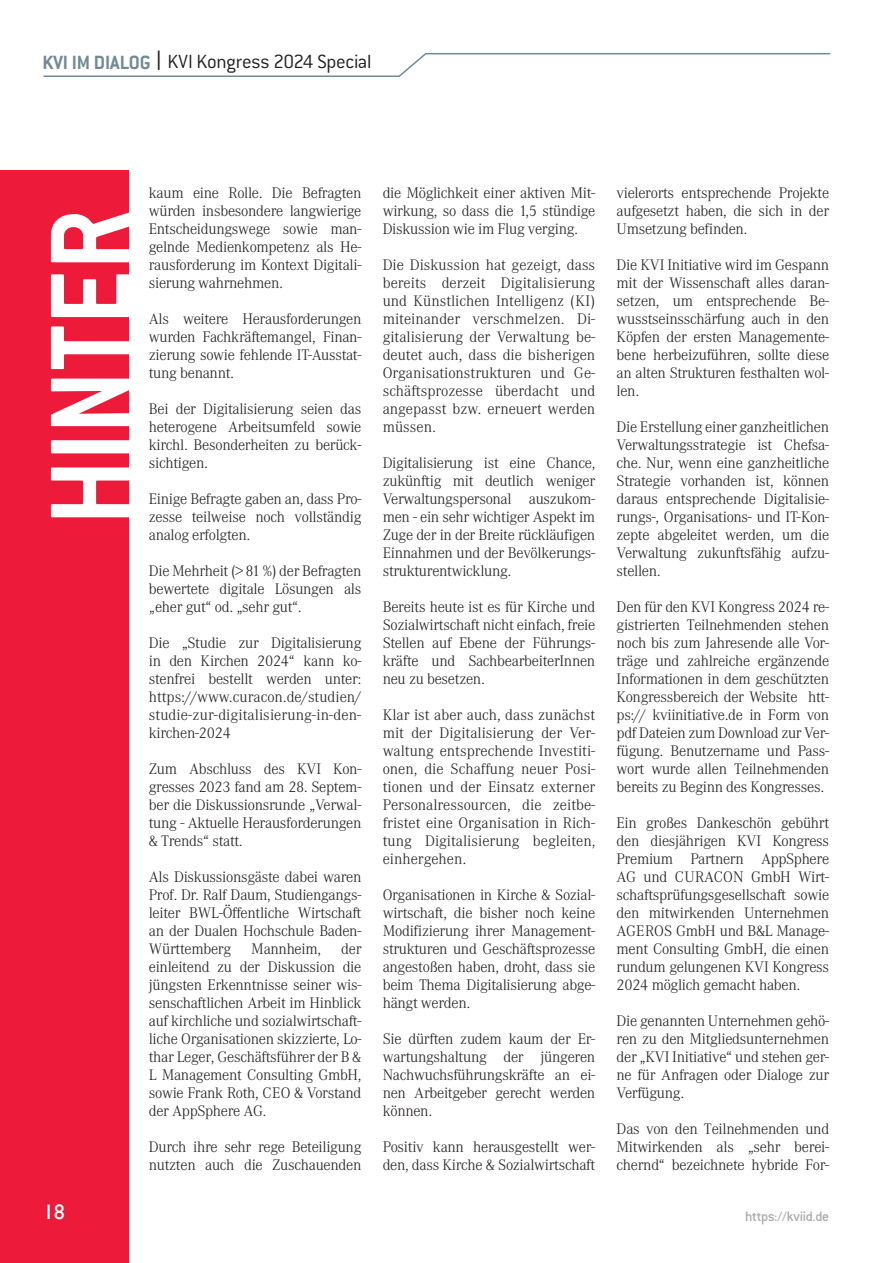
<style>
.page{position:relative;width:893px;height:1263px;background:#fff}
.page>*{position:absolute;margin:0;border:0;box-sizing:border-box;transform-origin:0 0}
.t1{font:700 124.5px "Conduit ITC";color:#fff;scale:.92 1}
.t2{font:300 21px "Conduit ITC";letter-spacing:-.015em;color:#231f20}
.t3{font:21px "Gill Sans";color:#fff}
.t4{font:300 15px/18px "Corporate ABQ";letter-spacing:-.02em;color:#231f20;text-align:justify}
.t5{font:500 15px "Conduit ITC";letter-spacing:-.02em;color:#a8a9ad}
.s1{font-weight:700;color:#738a95}
.s2{font-family:"Gill Sans";font-weight:400}
</style>
<div class="page">
<div style="left:0;top:170px;width:129px;height:1093px;background:#ed1a3a"></div>
<svg style="left:43px;top:53px;width:788px;height:24px"></svg>
<h2 class="t2" style="left:42px;top:50px;width:331px"><span class="s1">KVI IM DIALOG</span> <span class="s2">|</span> KVI Kongress 2024 Special</h2>
<h1 class="t1" style="left:18px;top:525px;width:344px;rotate:-90deg">HINTER</h1>
<p class="t4" style="left:149px;top:184px;width:214px">kaum eine Rolle. Die Befragten würden insbesondere langwierige Entscheidungswege sowie man&shy;gelnde Medienkompetenz als He&shy;rausforderung im Kontext Digitali&shy;sierung wahrnehmen.</p>
<p class="t4" style="left:149px;top:310px;width:214px">Als weitere Herausforderungen wurden Fachkräftemangel, Finan&shy;zierung sowie fehlende IT-Ausstat&shy;tung benannt.</p>
<p class="t4" style="left:149px;top:400px;width:214px">Bei der Digitalisierung seien das heterogene Arbeitsumfeld sowie kirchl. Besonderheiten zu berück&shy;sichtigen.</p>
<p class="t4" style="left:149px;top:490px;width:214px">Einige Befragte gaben an, dass Pro&shy;zesse teilweise noch vollständig analog erfolgten.</p>
<p class="t4" style="left:149px;top:562px;width:214px">Die Mehrheit (&gt; 81 %) der Befragten bewertete digitale Lösungen als „eher gut“ od. „sehr gut“.</p>
<p class="t4" style="left:149px;top:634px;width:214px">Die „Studie zur Digitalisierung in den Kirchen 2024“ kann ko&shy;stenfrei bestellt werden unter: https://www.curacon.de/studien/ studie-zur-digitalisierung-in-den&shy;kirchen-2024</p>
<p class="t4" style="left:149px;top:760px;width:214px">Zum Abschluss des KVI Kon&shy;gresses 2023 fand am 28. Septem&shy;ber die Diskussionsrunde „Verwal&shy;tung - Aktuelle Herausforderungen &amp; Trends“ statt.</p>
<p class="t4" style="left:149px;top:868px;width:214px">Als Diskussionsgäste dabei waren Prof. Dr. Ralf Daum, Studiengangs&shy;leiter BWL-Öffentliche Wirtschaft an der Dualen Hochschule Baden-Württemberg</p>
<p class="t4" style="left:149px;top:940px;width:214px;text-indent:192px">der einleitend zu der Diskussion die jüngsten Erkenntnisse seiner wis&shy;senschaftlichen Arbeit im Hinblick auf kirchliche und sozialwirtschaft&shy;liche Organisationen skizzierte, Lo&shy;thar Leger, Geschäftsführer der B &amp; L Management Consulting GmbH, sowie Frank Roth, CEO &amp; Vorstand der AppSphere AG.</p>
<p class="t4" style="left:149px;top:1138px;width:214px">Durch ihre sehr rege Beteiligung nutzten auch die Zuschauenden</p>
<p class="t4" style="left:251px;top:940px;width:71px">Mannheim,</p>
<p class="t4" style="left:383px;top:184px;width:214px">die Möglichkeit einer aktiven Mit&shy;wirkung, so dass die 1,5 stündige Diskussion wie im Flug verging.</p>
<p class="t4" style="left:383px;top:256px;width:214px">Die Diskussion hat gezeigt, dass bereits derzeit Digitalisierung und Künstlichen Intelligenz (KI) miteinander verschmelzen. Di&shy;gitalisierung der Verwaltung be&shy;deutet auch, dass die bisherigen Organisationstrukturen und Ge&shy;schäftsprozesse überdacht und angepasst bzw. erneuert werden müssen.</p>
<p class="t4" style="left:383px;top:454px;width:214px">Digitalisierung ist eine Chance, zukünftig mit deutlich weniger Verwaltungspersonal auszukom&shy;men - ein sehr wichtiger Aspekt im Zuge der in der Breite rückläufigen Einnahmen und der Bevölkerungs&shy;strukturentwicklung.</p>
<p class="t4" style="left:383px;top:598px;width:214px">Bereits heute ist es für Kirche und Sozialwirtschaft nicht einfach, freie Stellen auf Ebene der Führungs&shy;kräfte und SachbearbeiterInnen neu zu besetzen.</p>
<p class="t4" style="left:383px;top:706px;width:214px">Klar ist aber auch, dass zunächst mit der Digitalisierung der Ver&shy;waltung entsprechende Investiti&shy;onen, die Schaffung neuer Posi&shy;tionen und der Einsatz externer Personalressourcen, die zeitbe&shy;fristet eine Organisation in Rich&shy;tung Digitalisierung begleiten, einhergehen.</p>
<p class="t4" style="left:383px;top:886px;width:214px">Organisationen in Kirche &amp; Sozial&shy;wirtschaft, die bisher noch keine Modifizierung ihrer Management&shy;strukturen und Geschäftsprozesse angestoßen haben, droht, dass sie beim Thema Digitalisierung abge&shy;hängt werden.</p>
<p class="t4" style="left:383px;top:1030px;width:214px">Sie dürften zudem kaum der Er&shy;wartungshaltung der jüngeren Nachwuchsführungskräfte an ei&shy;nen Arbeitgeber gerecht werden können.</p>
<p class="t4" style="left:383px;top:1138px;width:214px">Positiv kann herausgestellt wer&shy;den, dass Kirche &amp; Sozialwirtschaft</p>
<p class="t4" style="left:617px;top:184px;width:214px">vielerorts entsprechende Projekte aufgesetzt haben, die sich in der Umsetzung befinden.</p>
<p class="t4" style="left:617px;top:256px;width:214px">Die KVI Initiative wird im Gespann mit der Wissenschaft alles daran&shy;setzen, um entsprechende Be&shy;wusstseinsschärfung auch in den Köpfen der ersten Managemente&shy;bene herbeizuführen, sollte diese an alten Strukturen festhalten wol&shy;len.</p>
<p class="t4" style="left:617px;top:418px;width:214px">Die Erstellung einer ganzheitlichen Verwaltungsstrategie ist Chefsa&shy;che. Nur, wenn eine ganzheitliche Strategie vorhanden ist, können daraus entsprechende Digitalisie&shy;rungs-, Organisations- und IT-Kon&shy;zepte abgeleitet werden, um die Verwaltung zukunftsfähig aufzu&shy;stellen.</p>
<p class="t4" style="left:617px;top:598px;width:214px">Den für den KVI Kongress 2024 re&shy;gistrierten Teilnehmenden stehen noch bis zum Jahresende alle Vor&shy;träge und zahlreiche ergänzende Informationen in dem geschützten Kongressbereich der Website htt&shy;ps:// kviinitiative.de in Form von pdf Dateien zum Download zur Ver&shy;fügung. Benutzername und Pass&shy;wort wurde allen Teilnehmenden bereits zu Beginn des Kongresses.</p>
<p class="t4" style="left:617px;top:814px;width:214px">Ein großes Dankeschön gebührt den diesjährigen KVI Kongress Premium Partnern AppSphere AG und CURACON GmbH Wirt&shy;schaftsprüfungsgesellschaft sowie den mitwirkenden Unternehmen AGEROS GmbH und B&amp;L Manage&shy;ment Consulting GmbH, die einen rundum gelungenen KVI Kongress 2024 möglich gemacht haben.</p>
<p class="t4" style="left:617px;top:1012px;width:214px">Die genannten Unternehmen gehö&shy;ren zu den Mitgliedsunternehmen der „KVI Initiative“ und stehen ger&shy;ne für Anfragen oder Dialoge zur Verfügung.</p>
<p class="t4" style="left:617px;top:1120px;width:214px">Das von den Teilnehmenden und Mitwirkenden als „sehr berei&shy;chernd“ bezeichnete hybride For-</p>
<h2 class="t3" style="left:44px;top:1200px;width:22px">18</h2>
<p class="t5" style="left:745px;top:1207px;width:85px">https://kviid.de</p>
</div>
